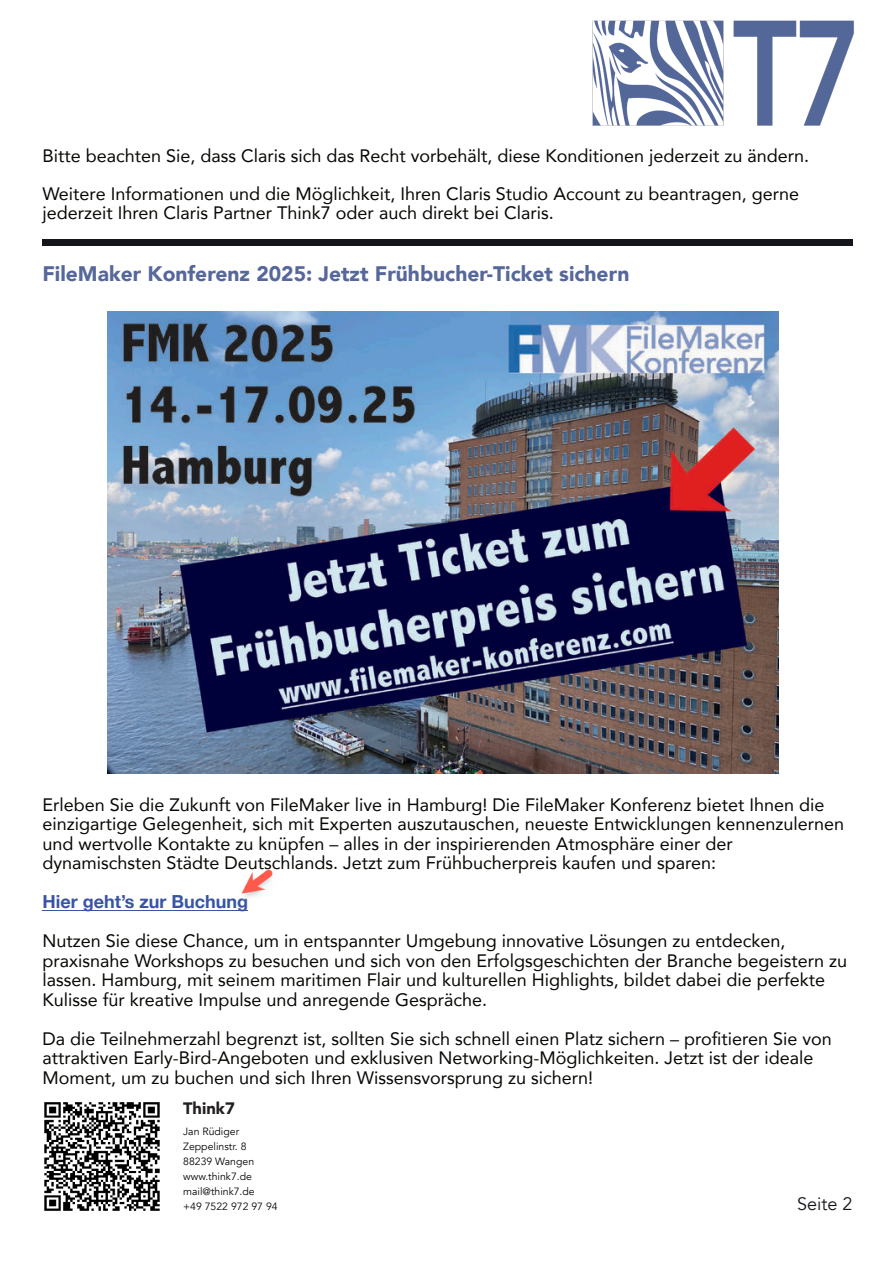
<style>
.page{position:relative;width:893px;height:1263px;background:#fff}
.page>*{position:absolute;margin:0;border:0;box-sizing:border-box;transform-origin:0 0}
.t1{font:900 21px "Avenir";color:#56679a}
.t2{font:18px/19.5px "Avenir";color:#080704}
.t3{font:700 18px "Helvetica Neue";color:#3a53a3}
.t4{font:18px "Avenir";color:#15151c}
.t5{font:900 16.5px "Avenir";color:#231f20}
.t6{font:10.5px/15px "Avenir";color:#080704}
</style>
<div class="page">
<img style="left:592px;top:20px;width:262px;height:106px">
<img style="left:44px;top:1102px;width:116px;height:109px">
<img style="left:108px;top:311px;width:670px;height:462px">
<hr style="left:42px;top:910px;width:206px;height:1px;background:#3a53a3">
<img style="left:241px;top:869px;width:32px;height:28px">
<div style="left:42px;top:239px;width:811px;height:6px;background:#15151c"></div>
<p class="t2" style="left:42px;top:137px;width:768px;line-height:37.5px">Bitte beachten Sie, dass Claris sich das Recht vorbehält, diese Konditionen jederzeit zu ändern.<br>Weitere Informationen und die Möglichkeit, Ihren Claris Studio Account zu beantragen, gerne</p>
<p class="t2" style="left:42px;top:203px;width:513px">jederzeit Ihren Claris Partner Think7 oder auch direkt bei Claris.</p>
<p class="t1" style="left:42px;top:260px;width:589px">FileMaker Konferenz 2025: Jetzt Frühbucher-Ticket sichern</p>
<p class="t2" style="left:42px;top:795px;width:803px">Erleben Sie die Zukunft von FileMaker live in Hamburg! Die FileMaker Konferenz bietet Ihnen die einzigartige Gelegenheit, sich mit Experten auszutauschen, neueste Entwicklungen kennenzulernen und wertvolle Kontakte zu knüpfen – alles in der inspirierenden Atmosphäre einer der dynamischsten Städte Deutschlands. Jetzt zum Frühbucherpreis kaufen und sparen:</p>
<p class="t3" style="left:42px;top:890px;width:207px">Hier geht’s zur Buchung</p>
<p class="t2" style="left:42px;top:931px;width:806px">Nutzen Sie diese Chance, um in entspannter Umgebung innovative Lösungen zu entdecken, praxisnahe Workshops zu besuchen und sich von den Erfolgsgeschichten der Branche begeistern zu lassen. Hamburg, mit seinem maritimen Flair und kulturellen Highlights, bildet dabei die perfekte Kulisse für kreative Impulse und anregende Gespräche.</p>
<p class="t2" style="left:42px;top:1029px;width:791px">Da die Teilnehmerzahl begrenzt ist, sollten Sie sich schnell einen Platz sichern – profitieren Sie von attraktiven Early-Bird-Angeboten und exklusiven Networking-Möglichkeiten. Jetzt ist der ideale<br>Moment, um zu buchen und sich Ihren Wissensvorsprung zu sichern!</p>
<p class="t5" style="left:183px;top:1097px;width:53px">Think7</p>
<p class="t6" style="left:183px;top:1124px;width:96px">Jan Rüdiger<br>Zeppelinstr. 8<br>88239 Wangen www.think7.de mail@think7.de<br>+49 7522 972 97 94</p>
<p class="t4" style="left:797px;top:1192px;width:57px">Seite 2</p>
</div>
